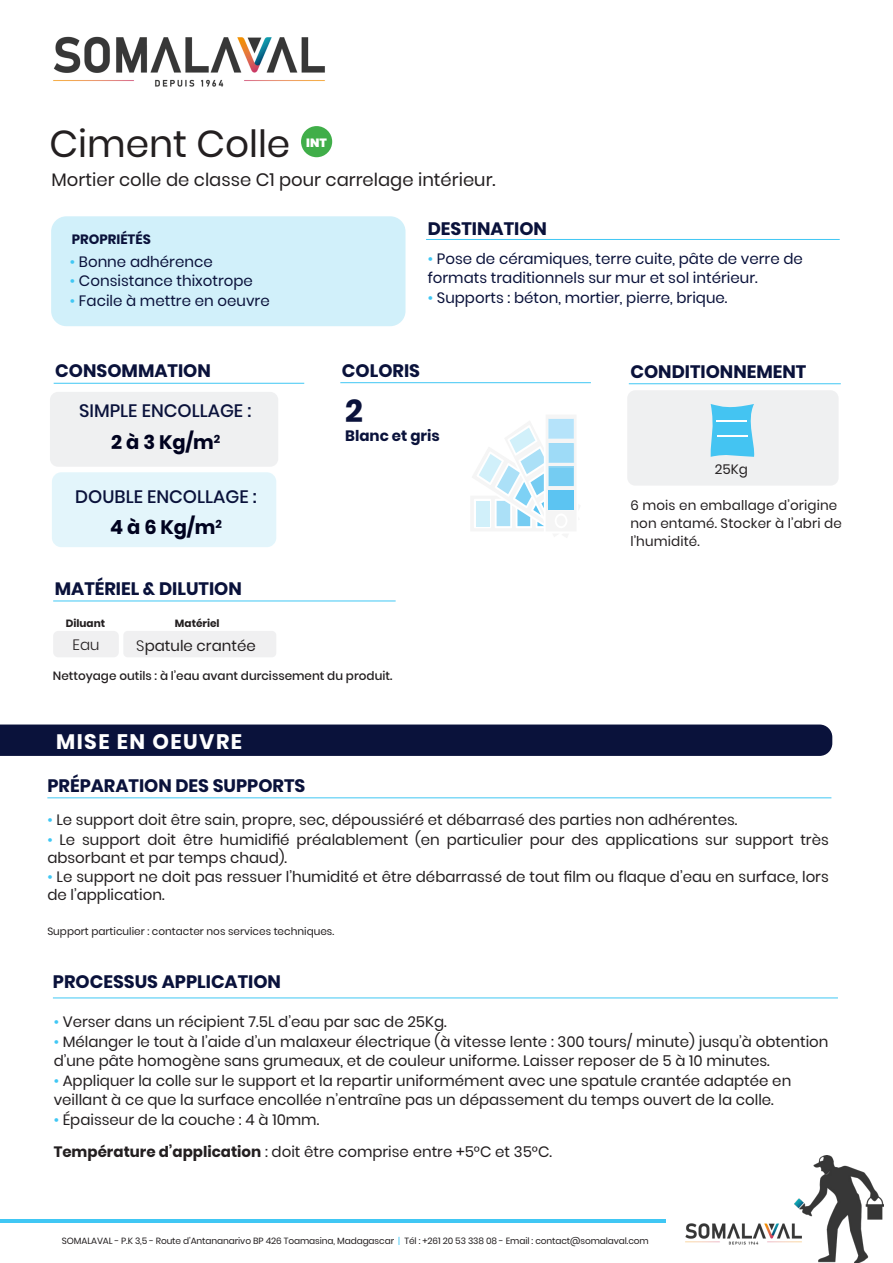
<style>
.page{position:relative;width:893px;height:1263px;background:#fff}
.page>*{position:absolute;margin:0;border:0;box-sizing:border-box;transform-origin:0 0}
.t1{font:37.5px "Poppins";color:#231f20}
.t2{font:700 31.5px "Poppins";color:#0a123b}
.t3{font:700 21px "Poppins";letter-spacing:.07em;color:#fff}
.t4{font:700 19.5px "Poppins";color:#00021f}
.t5{font:700 18px "Poppins";color:#0a123b}
.t6{font:18px "Poppins";color:#231f20}
.t7{font:500 18px "Poppins";color:#0a123b}
.t8{font:15px/19.5px "Poppins";color:#231f20}
.t9{font:15px/19.5px "Poppins";color:#0a123b}
.t10{font:700 15px "Poppins";color:#0a123b}
.t11{font:300 15px "Poppins";color:#231f20}
.t12{font:13.5px/18px "Poppins";letter-spacing:.01em;color:#231f20}
.t13{font:700 13.5px "Poppins";color:#0a123b}
.t14{font:500 12px "Poppins";color:#231f20}
.t15{font:900 12px "Poppins";color:#fff}
.t16{font:10.5px "Poppins";color:#231f20}
.t17{font:700 10.5px "Poppins";color:#231f20}
.t18{font:9px "Poppins";letter-spacing:-.01em;color:#231f20}
.s1{color:#40c7f4}
.s2{font-weight:300}
.s3{font-weight:700}
</style>
<div class="page">
<hr style="left:0;top:1219px;width:666px;height:3px;background:#40c7f4">
<img style="left:685px;top:1223px;width:109px;height:22px">
<img style="left:794px;top:1155px;width:90px;height:108px">
<img style="left:53px;top:36px;width:272px;height:51px">
<div style="left:50px;top:392px;width:228px;height:75px;background:#eff0f1;border-radius:8px"></div>
<hr style="left:54px;top:383px;width:250px;height:1px;background:#40c7f4">
<div style="left:627px;top:390px;width:212px;height:96px;background:#eff0f1;border-radius:8px"></div>
<hr style="left:629px;top:383px;width:212px;height:1px;background:#40c7f4">
<div style="left:301px;top:126px;width:31px;height:31px;background:#40ae49;border-radius:50%"></div>
<div style="left:52px;top:472px;width:224px;height:75px;background:#e3f5fb;border-radius:9px"></div>
<hr style="left:53px;top:998px;width:785px;height:1px;background:#40c7f4">
<div style="left:51px;top:216px;width:354px;height:110px;background:#d1f0fa;border-radius:15px"></div>
<hr style="left:426px;top:239px;width:414px;height:1px;background:#40c7f4">
<hr style="left:340px;top:382px;width:251px;height:1px;background:#40c7f4">
<svg style="left:476px;top:418px;width:99px;height:109px"></svg>
<div style="left:548px;top:490px;width:26px;height:20px;background:#5cc4f2"></div>
<svg style="left:710px;top:404px;width:45px;height:53px"></svg>
<hr style="left:717px;top:421px;width:30px;height:1px;background:#fff">
<hr style="left:717px;top:435px;width:31px;height:1px;background:#fff">
<div style="left:123px;top:631px;width:153px;height:26px;background:#f0f0f1;border-radius:4px"></div>
<hr style="left:53px;top:601px;width:343px;height:1px;background:#40c7f4">
<div style="left:53px;top:631px;width:66px;height:26px;background:#f0f0f1;border-radius:5px"></div>
<hr style="left:47px;top:797px;width:784px;height:1px;background:#40c7f4">
<div style="left:0;top:724px;width:832px;height:32px;background:#0a123b"></div>
<p class="t1" style="left:50px;top:122px;width:242px">Ciment Colle</p>
<p class="t15" style="left:306px;top:136px;width:22px">INT</p>
<p class="t6" style="left:52px;top:169px;width:446px">Mortier colle de classe C1 pour carrelage intérieur.</p>
<p class="t13" style="left:72px;top:231px;width:80px">PROPRIÉTÉS</p>
<p class="t9" style="left:70px;top:252px;width:144px"><span class="s1">•</span> Bonne adhérence</p>
<p class="t9" style="left:70px;top:271px;width:185px"><span class="s1">•</span> Consistance thixotrope</p>
<p class="t9" style="left:70px;top:291px;width:201px"><span class="s1">•</span> Facile à mettre en oeuvre</p>
<p class="t5" style="left:428px;top:218px;width:121px">DESTINATION</p>
<p class="t9" style="left:428px;top:249px;width:377px"><span class="s1">•</span> Pose de céramiques, terre cuite, pâte de verre de formats traditionnels sur mur et sol intérieur.</p>
<p class="t9" style="left:428px;top:288px;width:301px"><span class="s1">•</span> Supports : béton, mortier, pierre, brique.</p>
<p class="t5" style="left:55px;top:360px;width:157px">CONSOMMATION</p>
<p class="t5" style="left:630px;top:361px;width:177px">CONDITIONNEMENT</p>
<p class="t7" style="left:79px;top:401px;width:174px">SIMPLE ENCOLLAGE :</p>
<p class="t4" style="left:111px;top:431px;width:111px">2 à 3 Kg/m<sup>2</sup></p>
<p class="t5" style="left:342px;top:360px;width:80px">COLORIS</p>
<p class="t2" style="left:345px;top:393px;width:19px">2</p>
<p class="t10" style="left:345px;top:427px;width:96px">Blanc et gris</p>
<p class="t7" style="left:75px;top:486px;width:183px">DOUBLE ENCOLLAGE :</p>
<p class="t4" style="left:110px;top:516px;width:113px">4 à 6 Kg/m<sup>2</sup></p>
<p class="t5" style="left:55px;top:578px;width:189px">MATÉRIEL &amp; DILUTION</p>
<p class="t17" style="left:66px;top:617px;width:41px">Diluant</p>
<p class="t17" style="left:175px;top:617px;width:46px">Matériel</p>
<p class="t11" style="left:73px;top:636px;width:28px">Eau</p>
<p class="t8" style="left:136px;top:636px;width:121px"><span class="s2">S</span>patule crantée</p>
<p class="t14" style="left:53px;top:669px;width:341px">Nettoyage outils : à l’eau avant durcissement du produit.</p>
<p class="t3" style="left:56px;top:729px;width:188px">MISE EN OEUVRE</p>
<p class="t5" style="left:47px;top:775px;width:259px">PRÉPARATION DES SUPPORTS</p>
<p class="t12" style="left:715px;top:460px;width:34px">25Kg</p>
<p class="t12" style="left:630px;top:496px;width:213px">6 mois en emballage d’origine non entamé. Stocker à l’abri de l’humidité.</p>
<p class="t8" style="left:47px;top:810px;width:691px"><span class="s1">•</span> Le support doit être sain, propre, sec, dépoussiéré et débarrasé des parties non adhérentes.</p>
<p class="t8" style="left:47px;top:830px;width:783px;line-height:18px"><span class="s1">•</span> Le support doit être humidifié préalablement (en particulier pour des applications sur support très absorbant et par temps chaud).</p>
<p class="t8" style="left:47px;top:868px;width:783px;line-height:18px"><span class="s1">•</span> Le support ne doit pas ressuer l’humidité et être débarrassé de tout film ou flaque d’eau en surface, lors de l’application.</p>
<p class="t16" style="left:47px;top:925px;width:288px">Support particulier : contacter nos services techniques.</p>
<p class="t5" style="left:53px;top:971px;width:230px">PROCESSUS APPLICATION</p>
<p class="t8" style="left:54px;top:1012px;width:394px"><span class="s1">•</span> Verser dans un récipient 7.5L d’eau par sac de 25Kg.</p>
<p class="t8" style="left:54px;top:1032px;width:776px"><span class="s1">•</span> Mélanger le tout à l’aide d’un malaxeur électrique (à vitesse lente : 300 tours/ minute) jusqu’à obtention d’une pâte homogène sans grumeaux, et de couleur uniforme. Laisser reposer de 5 à 10 minutes.</p>
<p class="t8" style="left:54px;top:1071px;width:739px"><span class="s1">•</span> Appliquer la colle sur le support et la repartir uniformément avec une spatule crantée adaptée en veillant à ce que la surface encollée n’entraîne pas un dépassement du temps ouvert de la colle.</p>
<p class="t8" style="left:54px;top:1110px;width:267px"><span class="s1">•</span> Épaisseur de la couche : 4 à 10mm.</p>
<p class="t8" style="left:54px;top:1142px;width:500px"><span class="s3">Température d’application</span> : doit être comprise entre +5°C et 35°C.</p>
<p class="t18" style="left:62px;top:1236px;width:588px">SOMALAVAL - P.K 3,5 - Route d’Antananarivo BP 426 Toamasina, Madagascar <span class="s1">|</span> Tél : +261 20 53 338 08 - Email : contact@somalaval.com</p>
</div>
